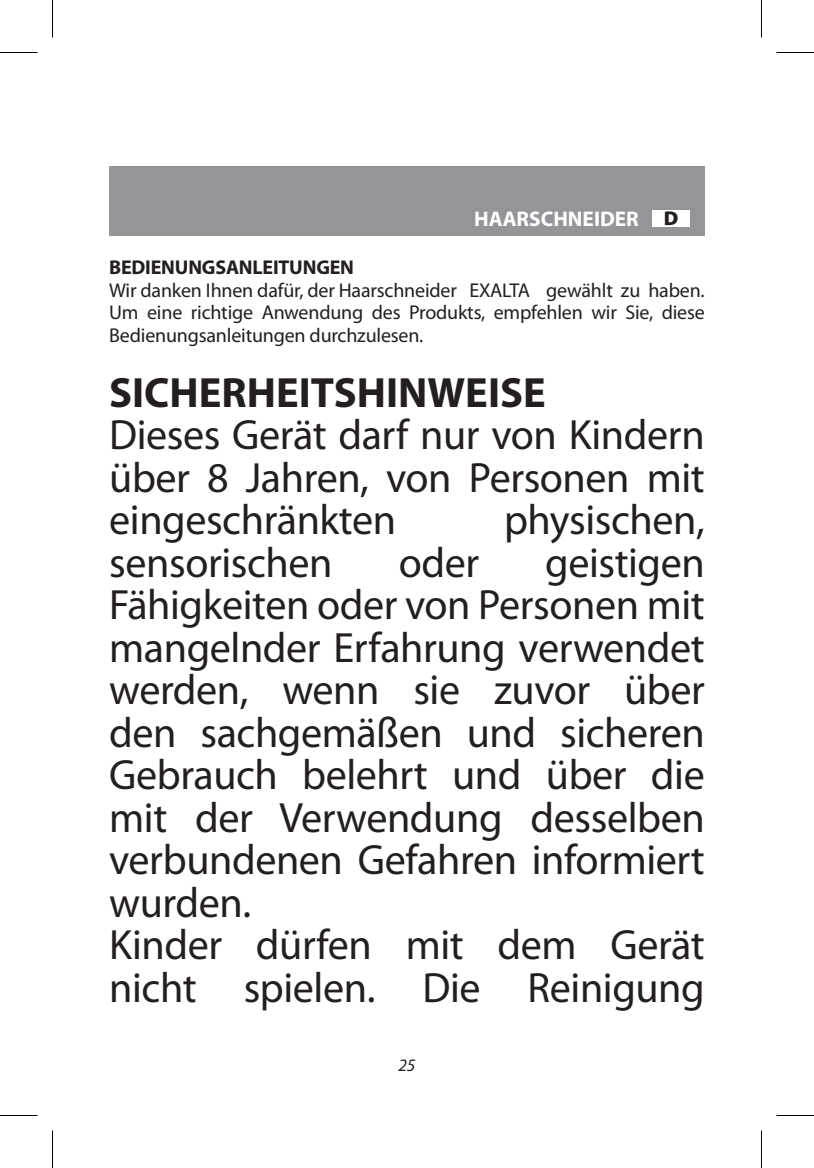
<style>
.page{position:relative;width:814px;height:1168px;background:#fff}
.page>*{position:absolute;margin:0;border:0;box-sizing:border-box;transform-origin:0 0}
.t1{font:42.5px/42.5px "Myriad Pro";letter-spacing:-.01em;color:#231f20;text-align:justify}
.t2{font:700 42.5px "Myriad Pro";color:#231f20}
.t3{font:700 21.25px "Myriad Pro";color:#fff}
.t4{font:20px/22.5px "Myriad Pro";letter-spacing:-.01em;color:#231f20;text-align:justify}
.t5{font:700 20px "Myriad Pro";letter-spacing:-.01em;color:#231f20}
.t6{font:italic 17.5px "Myriad Pro";color:#231f20}
.s1{font-weight:900;font-size:20px;color:#231f20}
</style>
<div class="page">
<div style="left:109px;top:166px;width:595px;height:70px;background:#939598"></div>
<div style="left:652px;top:210px;width:38px;height:16px;background:#fff"></div>
<hr style="left:0;top:52px;width:38px;height:1px;background:#000">
<hr style="left:776px;top:52px;width:38px;height:1px;background:#000">
<hr style="left:0;top:1115px;width:38px;height:1px;background:#000">
<hr style="left:776px;top:1115px;width:38px;height:1px;background:#000">
<hr style="left:52px;top:0;width:1px;height:38px;background:#000">
<hr style="left:52px;top:1130px;width:1px;height:38px;background:#000">
<hr style="left:761px;top:0;width:1px;height:38px;background:#000">
<hr style="left:761px;top:1130px;width:1px;height:38px;background:#000">
<p class="t3" style="left:474px;top:205px;width:206px">HAARSCHNEIDER <span class="s1">D</span></p>
<p class="t5" style="left:109px;top:255px;width:246px">BEDIENUNGSANLEITUNGEN</p>
<p class="t4" style="left:109px;top:279px;width:597px">Wir danken Ihnen dafür, der Haarschneider EXALTA gewählt zu haben.<br>Um eine richtige Anwendung des Produkts, empfehlen wir Sie, diese Bedienungsanleitungen durchzulesen.</p>
<p class="t2" style="left:109px;top:365px;width:438px">SICHERHEITSHINWEISE</p>
<p class="t1" style="left:109px;top:413px;width:597px">Dieses Gerät darf nur von Kindern über 8 Jahren, von Personen mit eingeschränkten</p>
<p class="t1" style="left:504px;top:498px;width:202px">physischen,</p>
<p class="t1" style="left:109px;top:541px;width:225px">sensorischen</p>
<p class="t1" style="left:399px;top:541px;width:82px">oder</p>
<p class="t1" style="left:109px;top:541px;width:597px;text-align:left;text-indent:436px">geistigen<br>Fähigkeiten oder von Personen mit mangelnder Erfahrung verwendet werden, wenn sie zuvor über den sachgemäßen und sicheren<br>Gebrauch belehrt und über die mit der Verwendung desselben verbundenen Gefahren informiert wurden.<br>Kinder dürfen mit dem Gerät nicht spielen. Die Reinigung</p>
<p class="t6" style="left:398px;top:1054px;width:19px">25</p>
</div>
